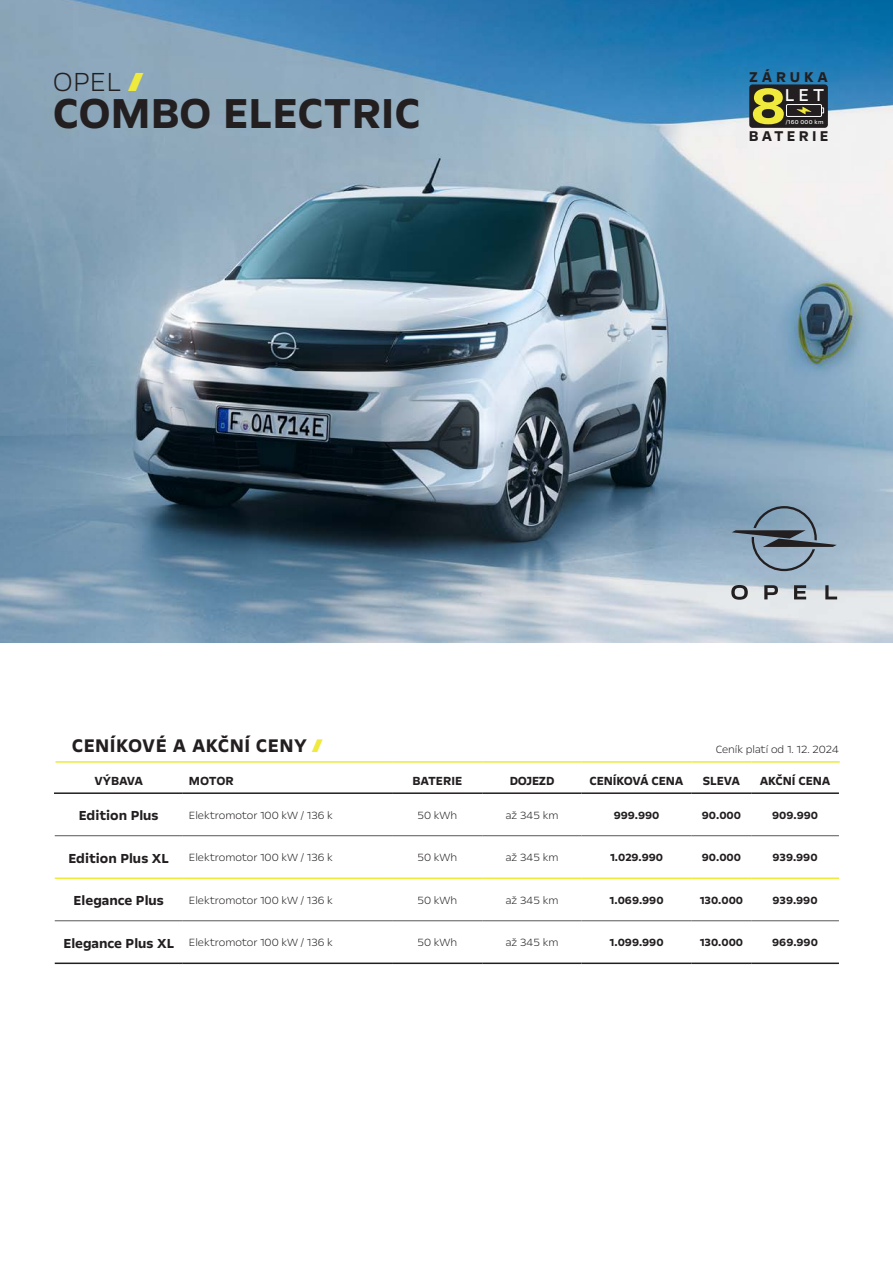
<style>
.page{position:relative;width:893px;height:1263px;background:#fff}
.page>*{position:absolute;margin:0;border:0;box-sizing:border-box;transform-origin:0 0}
.t1{font:700 48px "Opel Next";color:#231f20}
.t2{font:300 30px "Opel Next";color:#efea3b}
.t3{font:700 21px "Opel Next";letter-spacing:.02em;color:#231f20}
.t4{font:19.65px "Opel Next";color:#fff}
.t5{font:700 16.35px "Opel Next";letter-spacing:.2em;color:#231f20}
.t6{font:700 15px "Opel Next";color:#231f20}
.t7{font:700 13.5px "Opel Next";letter-spacing:-.01em;color:#231f20}
.t8{font:300 12px "Opel Next";color:#231f20}
.t9{font:700 12px "Opel Next";color:#231f20}
.t10{font:6.45px "Opel Next";letter-spacing:.035em;color:#fff}
.s1{color:#231f20}
.s2{font-weight:300;color:#efea3b}
</style>
<div class="page">
<img style="left:0;top:0;width:893px;height:642px">
<svg style="left:794px;top:585px;width:12px;height:14px"></svg>
<svg style="left:764px;top:585px;width:14px;height:14px"></svg>
<svg style="left:731px;top:585px;width:17px;height:15px"></svg>
<svg style="left:825px;top:585px;width:12px;height:14px"></svg>
<hr style="left:763px;top:545px;width:74px;height:2px;background:#231f20">
<svg style="left:752px;top:506px;width:65px;height:65px;background:#788c9d"></svg>
<hr style="left:732px;top:530px;width:74px;height:2px;background:#231f20">
<div style="left:749px;top:84px;width:79px;height:44px;background:#231f20;border-radius:3px"></div>
<svg style="left:753px;top:88px;width:31px;height:36px"></svg>
<div style="left:786px;top:104px;width:36px;height:13px;border:1px solid #fff"></div>
<svg style="left:821px;top:107px;width:3px;height:7px"></svg>
<svg style="left:797px;top:107px;width:14px;height:7px"></svg>
<hr style="left:56px;top:761px;width:127px;height:2px;background:#efea3b">
<hr style="left:183px;top:761px;width:209px;height:2px;background:#efea3b">
<hr style="left:392px;top:761px;width:91px;height:2px;background:#efea3b">
<hr style="left:483px;top:761px;width:98px;height:2px;background:#efea3b">
<hr style="left:581px;top:761px;width:111px;height:2px;background:#efea3b">
<hr style="left:692px;top:761px;width:59px;height:2px;background:#efea3b">
<hr style="left:751px;top:761px;width:89px;height:2px;background:#efea3b">
<hr style="left:55px;top:962px;width:128px;height:2px;background:#231f20">
<hr style="left:183px;top:962px;width:209px;height:2px;background:#231f20">
<hr style="left:392px;top:962px;width:91px;height:2px;background:#231f20">
<hr style="left:483px;top:962px;width:98px;height:2px;background:#231f20">
<hr style="left:581px;top:962px;width:111px;height:2px;background:#231f20">
<hr style="left:692px;top:962px;width:59px;height:2px;background:#231f20">
<hr style="left:751px;top:962px;width:88px;height:2px;background:#231f20">
<hr style="left:55px;top:877px;width:128px;height:2px;background:#efea3b">
<hr style="left:183px;top:877px;width:209px;height:2px;background:#efea3b">
<hr style="left:392px;top:877px;width:91px;height:2px;background:#efea3b">
<hr style="left:483px;top:877px;width:98px;height:2px;background:#efea3b">
<hr style="left:581px;top:877px;width:111px;height:2px;background:#efea3b">
<hr style="left:692px;top:877px;width:59px;height:2px;background:#efea3b">
<hr style="left:751px;top:877px;width:88px;height:2px;background:#efea3b">
<hr style="left:54px;top:792px;width:129px;height:2px;background:#231f20">
<hr style="left:183px;top:792px;width:209px;height:2px;background:#231f20">
<hr style="left:392px;top:792px;width:91px;height:2px;background:#231f20">
<hr style="left:483px;top:792px;width:98px;height:2px;background:#231f20">
<hr style="left:581px;top:792px;width:111px;height:2px;background:#231f20">
<hr style="left:692px;top:792px;width:59px;height:2px;background:#231f20">
<hr style="left:751px;top:792px;width:88px;height:2px;background:#231f20">
<hr style="left:55px;top:835px;width:128px;height:1px;background:#57585a">
<hr style="left:183px;top:835px;width:209px;height:1px;background:#57585a">
<hr style="left:392px;top:835px;width:91px;height:1px;background:#57585a">
<hr style="left:483px;top:835px;width:98px;height:1px;background:#57585a">
<hr style="left:581px;top:835px;width:111px;height:1px;background:#57585a">
<hr style="left:692px;top:835px;width:59px;height:1px;background:#57585a">
<hr style="left:751px;top:835px;width:88px;height:1px;background:#57585a">
<hr style="left:55px;top:920px;width:128px;height:1px;background:#57585a">
<hr style="left:183px;top:920px;width:209px;height:1px;background:#57585a">
<hr style="left:392px;top:920px;width:91px;height:1px;background:#57585a">
<hr style="left:483px;top:920px;width:98px;height:1px;background:#57585a">
<hr style="left:581px;top:920px;width:111px;height:1px;background:#57585a">
<hr style="left:692px;top:920px;width:59px;height:1px;background:#57585a">
<hr style="left:751px;top:920px;width:88px;height:1px;background:#57585a">
<p class="t2" style="left:53px;top:63px;width:92px"><span class="s1">OPEL</span> {sla}</p>
<p class="t1" style="left:53px;top:84px;width:369px">COMBO ELECTRIC</p>
<p class="t5" style="left:749px;top:67px;width:80px">ZÁRUKA</p>
<p class="t4" style="left:785px;top:83px;width:41px">LET</p>
<p class="t10" style="left:786px;top:118px;width:39px">/160 000 km</p>
<p class="t5" style="left:749px;top:126px;width:81px">BATERIE</p>
<p class="t3" style="left:72px;top:732px;width:253px">CENÍKOVÉ A AKČNÍ CENY <span class="s2">{sla}</span></p>
<p class="t7" style="left:94px;top:772px;width:50px">VÝBAVA</p>
<p class="t7" style="left:189px;top:772px;width:47px">MOTOR</p>
<p class="t7" style="left:412px;top:772px;width:51px">BATERIE</p>
<p class="t7" style="left:510px;top:772px;width:46px">DOJEZD</p>
<p class="t7" style="left:590px;top:772px;width:95px">CENÍKOVÁ CENA</p>
<p class="t7" style="left:703px;top:772px;width:39px">SLEVA</p>
<p class="t7" style="left:760px;top:772px;width:72px">AKČNÍ CENA</p>
<p class="t6" style="left:79px;top:806px;width:81px">Edition Plus</p>
<p class="t8" style="left:189px;top:808px;width:145px">Elektromotor 100 kW / 136 k</p>
<p class="t8" style="left:418px;top:808px;width:41px">50 kWh</p>
<p class="t8" style="left:506px;top:808px;width:54px">až 345 km</p>
<p class="t9" style="left:614px;top:808px;width:47px">999.990</p>
<p class="t9" style="left:702px;top:808px;width:41px">90.000</p>
<p class="t9" style="left:772px;top:808px;width:47px">909.990</p>
<p class="t6" style="left:69px;top:849px;width:102px">Edition Plus XL</p>
<p class="t8" style="left:189px;top:850px;width:145px">Elektromotor 100 kW / 136 k</p>
<p class="t8" style="left:418px;top:850px;width:41px">50 kWh</p>
<p class="t8" style="left:506px;top:850px;width:54px">až 345 km</p>
<p class="t9" style="left:610px;top:850px;width:55px">1.029.990</p>
<p class="t9" style="left:702px;top:850px;width:41px">90.000</p>
<p class="t9" style="left:773px;top:850px;width:46px">939.990</p>
<p class="t6" style="left:74px;top:891px;width:92px">Elegance Plus</p>
<p class="t8" style="left:189px;top:893px;width:145px">Elektromotor 100 kW / 136 k</p>
<p class="t8" style="left:418px;top:893px;width:41px">50 kWh</p>
<p class="t8" style="left:506px;top:893px;width:54px">až 345 km</p>
<p class="t9" style="left:610px;top:893px;width:55px">1.069.990</p>
<p class="t9" style="left:700px;top:893px;width:45px">130.000</p>
<p class="t9" style="left:773px;top:893px;width:46px">939.990</p>
<p class="t6" style="left:63px;top:934px;width:112px">Elegance Plus XL</p>
<p class="t8" style="left:189px;top:935px;width:145px">Elektromotor 100 kW / 136 k</p>
<p class="t8" style="left:418px;top:935px;width:41px">50 kWh</p>
<p class="t8" style="left:506px;top:935px;width:54px">až 345 km</p>
<p class="t9" style="left:610px;top:935px;width:55px">1.099.990</p>
<p class="t9" style="left:700px;top:935px;width:45px">130.000</p>
<p class="t9" style="left:772px;top:935px;width:47px">969.990</p>
<p class="t8" style="left:716px;top:741px;width:125px">Ceník platí od 1. 12. 2024</p>
</div>
